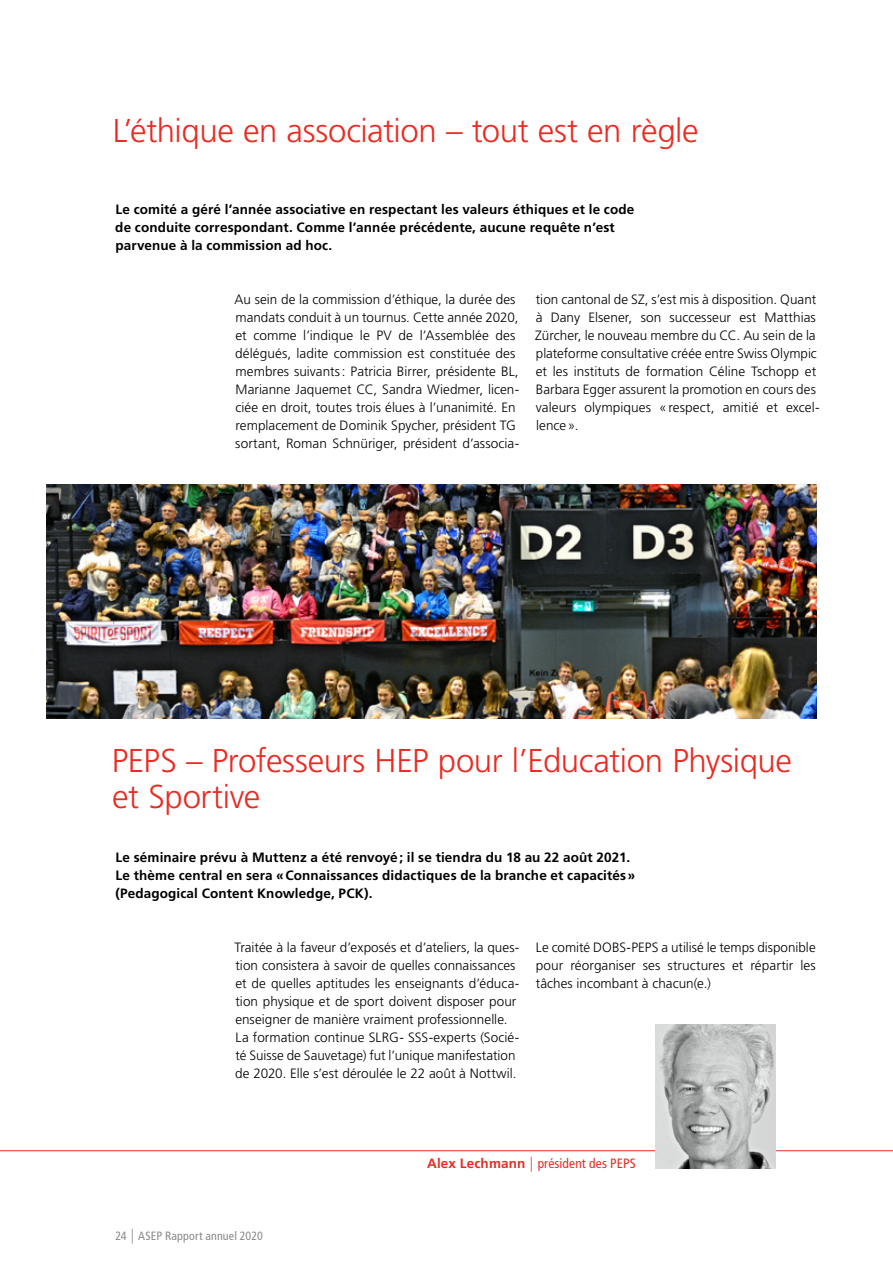
<style>
.page{position:relative;width:893px;height:1263px;background:#fff}
.page>*{position:absolute;margin:0;border:0;box-sizing:border-box;transform-origin:0 0}
.t1{font:300 33px/36px "Frutiger LT Std";letter-spacing:-.015em;color:#e92b22}
.t2{font:300 13.5px/18px "Frutiger LT Std";letter-spacing:.005em;color:#000}
.t3{font:700 13.5px/18px "Frutiger LT Std";letter-spacing:.01em;color:#000}
.t4{font:condensed 13.5px "Frutiger LT Std";letter-spacing:.01em;color:#e92b22}
.t5{font:condensed 12px "Frutiger LT Std";letter-spacing:.01em;color:#878988}
.s1{font-weight:300;font-size:15px}
.s2{font-weight:700;font-stretch:normal}
</style>
<div class="page">
<hr style="left:0;top:1150px;width:893px;height:1px;background:#e92b22">
<img style="left:655px;top:1024px;width:120px;height:144px">
<img style="left:47px;top:484px;width:769px;height:234px">
<h1 class="t1" style="left:113px;top:113px;width:587px">L’éthique en association – tout est en règle</h1>
<p class="t3" style="left:115px;top:201px;width:521px">Le comité a géré l’année associative en respectant les valeurs éthiques et le code de conduite correspondant. Comme l’année précédente, aucune requête n’est parvenue à la commission ad hoc.</p>
<p class="t2" style="left:235px;top:291px;width:286px">Au sein de la commission d’éthique, la durée des mandats conduit à un tournus. Cette année 2020, et comme l’indique le PV de l’Assemblée des délégués, ladite commission est constituée des membres suivants: Patricia Birrer, présidente BL, Marianne Jaquemet CC, Sandra Wiedmer, licen&shy;ciée en droit, toutes trois élues à l’unanimité. En remplacement de Dominik Spycher, président TG sortant, Roman Schnüriger, président d’associa-</p>
<p class="t2" style="left:535px;top:291px;width:286px">tion cantonal de SZ, s’est mis à disposition. Quant à Dany Elsener, son successeur est Matthias Zürcher, le nouveau membre du CC. Au sein de la plateforme consultative créée entre Swiss Olympic et les instituts de formation Céline Tschopp et Barbara Egger assurent la promotion en cours des valeurs olympiques «respect, amitié et excel&shy;lence».</p>
<h1 class="t1" style="left:112px;top:743px;width:682px">PEPS – Professeurs HEP pour l’Education Physique et Sportive</h1>
<p class="t3" style="left:115px;top:849px;width:521px">Le séminaire prévu à Muttenz a été renvoyé; il se tiendra du 18 au 22 août 2021.<br>Le thème central en sera «Connaissances didactiques de la branche et capacités» (Pedagogical Content Knowledge, PCK).</p>
<p class="t2" style="left:234px;top:939px;width:286px">Traitée à la faveur d’exposés et d’ateliers, la ques&shy;tion consistera à savoir de quelles connaissances et de quelles aptitudes les enseignants d’éduca&shy;tion physique et de sport doivent disposer pour enseigner de manière vraiment professionnelle.<br>La formation continue SLRG- SSS-experts (Socié&shy;té Suisse de Sauvetage) fut l’unique manifestation de 2020. Elle s’est déroulée le 22 août à Nottwil.</p>
<p class="t2" style="left:536px;top:939px;width:282px;text-align:justify">Le comité DOBS-PEPS a utilisé le temps disponible pour réorganiser ses structures et répartir les tâches incombant à chacun(e.)</p>
<p class="t5" style="left:115px;top:1228px;width:149px">24 <span class="s1">|</span> ASEP Rapport annuel 2020</p>
<p class="t4" style="left:427px;top:1156px;width:210px"><span class="s2">Alex Lechmann</span> <span class="s1">|</span> président des PEPS</p>
</div>
